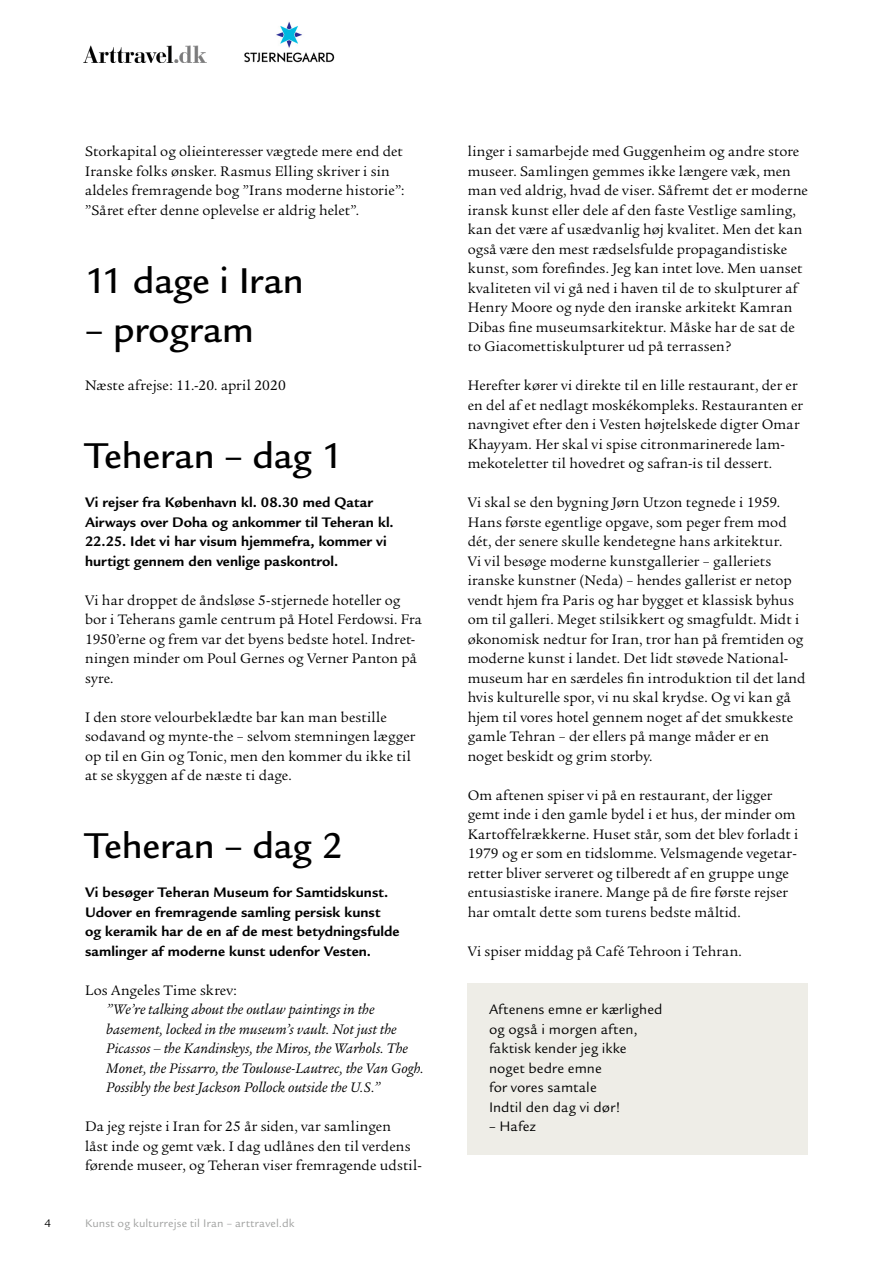
<style>
.page{position:relative;width:893px;height:1263px;background:#fff}
.page>*{position:absolute;margin:0;border:0;box-sizing:border-box;transform-origin:0 0}
.t1{font:500 39px "Legacy Sans";letter-spacing:-.005em;color:#000}
.t2{font:15px/19.5px "Legacy Serif";letter-spacing:.005em;color:#000}
.t3{font:700 15px/19.5px "Legacy Sans";letter-spacing:.005em;color:#000}
.t4{font:italic 15px/19.5px "Legacy Serif";letter-spacing:.01em;color:#000}
.t5{font:15px/19.5px "Legacy Sans";letter-spacing:.01em;color:#000}
.t6{font:12px "Legacy Sans";letter-spacing:.02em;color:#9fa09f}
.t7{font:12px "Legacy Sans";color:#000}
</style>
<div class="page">
<img style="left:244px;top:21px;width:91px;height:42px">
<img style="left:84px;top:45px;width:122px;height:17px">
<div style="left:468px;top:984px;width:340px;height:171px;background:#eeede7"></div>
<p class="t7" style="left:45px;top:1216px;width:8px">4</p>
<p class="t2" style="left:85px;top:142px;width:321px">Storkapital og olieinteresser vægtede mere end det Iranske folks ønsker. Rasmus Elling skriver i sin aldeles fremragende bog ”Irans moderne historie”: ”Såret efter denne oplevelse er aldrig helet”.</p>
<h1 class="t1" style="left:85px;top:258px;width:220px">11 dage i Iran</h1>
<h1 class="t1" style="left:85px;top:308px;width:170px">– program</h1>
<p class="t2" style="left:85px;top:376px;width:202px">Næste afrejse: 11.-20. april 2020</p>
<h1 class="t1" style="left:85px;top:434px;width:259px">Teheran – dag 1</h1>
<p class="t3" style="left:85px;top:493px;width:310px">Vi rejser fra København kl. 08.30 med Qatar Airways over Doha og ankommer til Teheran kl.<br>22.25. Idet vi har visum hjemmefra, kommer vi hurtigt gennem den venlige paskontrol.</p>
<p class="t2" style="left:85px;top:590px;width:338px">Vi har droppet de åndsløse 5-stjernede hoteller og bor i Teherans gamle centrum på Hotel Ferdowsi. Fra 1950’erne og frem var det byens bedste hotel. Indret&shy;ningen minder om Poul Gernes og Verner Panton på syre.</p>
<p class="t2" style="left:85px;top:707px;width:332px">I den store velourbeklædte bar kan man bestille sodavand og mynte-the – selvom stemningen lægger op til en Gin og Tonic, men den kommer du ikke til at se skyggen af de næste ti dage.</p>
<h1 class="t1" style="left:85px;top:824px;width:259px">Teheran – dag 2</h1>
<p class="t3" style="left:85px;top:883px;width:316px">Vi besøger Teheran Museum for Samtidskunst.<br>Udover en fremragende samling persisk kunst og keramik har de en af de mest betydningsfulde samlinger af moderne kunst udenfor Vesten.</p>
<p class="t2" style="left:85px;top:980px;width:153px">Los Angeles Time skrev:</p>
<p class="t4" style="left:106px;top:1000px;width:319px">”We’re talking about the outlaw paintings in the basement, locked in the museum’s vault. Not just the Picassos – the Kandinskys, the Miros, the Warhols. The Monet, the Pissarro, the Toulouse-Lautrec, the Van Gogh.<br>Possibly the best Jackson Pollock outside the U.S.”</p>
<p class="t2" style="left:85px;top:1117px;width:338px">Da jeg rejste i Iran for 25 år siden, var samlingen<br>låst inde og gemt væk. I dag udlånes den til verdens førende museer, og Teheran viser fremragende udstil-</p>
<p class="t6" style="left:85px;top:1216px;width:211px">Kunst og kulturrejse til Iran – arttravel.dk</p>
<p class="t2" style="left:468px;top:142px;width:342px">linger i samarbejde med Guggenheim og andre store museer. Samlingen gemmes ikke længere væk, men man ved aldrig, hvad de viser. Såfremt det er moderne iransk kunst eller dele af den faste Vestlige samling, kan det være af usædvanlig høj kvalitet. Men det kan også være den mest rædselsfulde propagandistiske kunst, som forefindes. Jeg kan intet love. Men uanset kvaliteten vil vi gå ned i haven til de to skulpturer af Henry Moore og nyde den iranske arkitekt Kamran Dibas fine museumsarkitektur. Måske har de sat de to Giacomettiskulpturer ud på terrassen?</p>
<p class="t2" style="left:468px;top:376px;width:337px">Herefter kører vi direkte til en lille restaurant, der er en del af et nedlagt moskékompleks. Restauranten er navngivet efter den i Vesten højtelskede digter Omar Khayyam. Her skal vi spise citronmarinerede lam&shy;mekoteletter til hovedret og safran-is til dessert.</p>
<p class="t2" style="left:468px;top:493px;width:339px">Vi skal se den bygning Jørn Utzon tegnede i 1959.<br>Hans første egentlige opgave, som peger frem mod dét, der senere skulle kendetegne hans arkitektur.<br>Vi vil besøge moderne kunstgallerier – galleriets iranske kunstner (Neda) – hendes gallerist er netop vendt hjem fra Paris og har bygget et klassisk byhus om til galleri. Meget stilsikkert og smagfuldt. Midt i økonomisk nedtur for Iran, tror han på fremtiden og moderne kunst i landet. Det lidt støvede National&shy;museum har en særdeles fin introduktion til det land hvis kulturelle spor, vi nu skal krydse. Og vi kan gå hjem til vores hotel gennem noget af det smukkeste gamle Tehran – der ellers på mange måder er en noget beskidt og grim storby.</p>
<p class="t2" style="left:468px;top:785px;width:332px">Om aftenen spiser vi på en restaurant, der ligger gemt inde i den gamle bydel i et hus, der minder om Kartoffelrækkerne. Huset står, som det blev forladt i 1979 og er som en tidslomme. Velsmagende vegetar&shy;retter bliver serveret og tilberedt af en gruppe unge entusiastiske iranere. Mange på de fire første rejser har omtalt dette som turens bedste måltid.</p>
<p class="t2" style="left:468px;top:941px;width:276px">Vi spiser middag på Café Tehroon i Tehran.</p>
<p class="t5" style="left:489px;top:1000px;width:175px">Aftenens emne er kærlighed og også i morgen aften, faktisk kender jeg ikke noget bedre emne<br>for vores samtale<br>Indtil den dag vi dør!</p>
<p class="t5" style="left:489px;top:1117px;width:48px">– Hafez</p>
</div>
